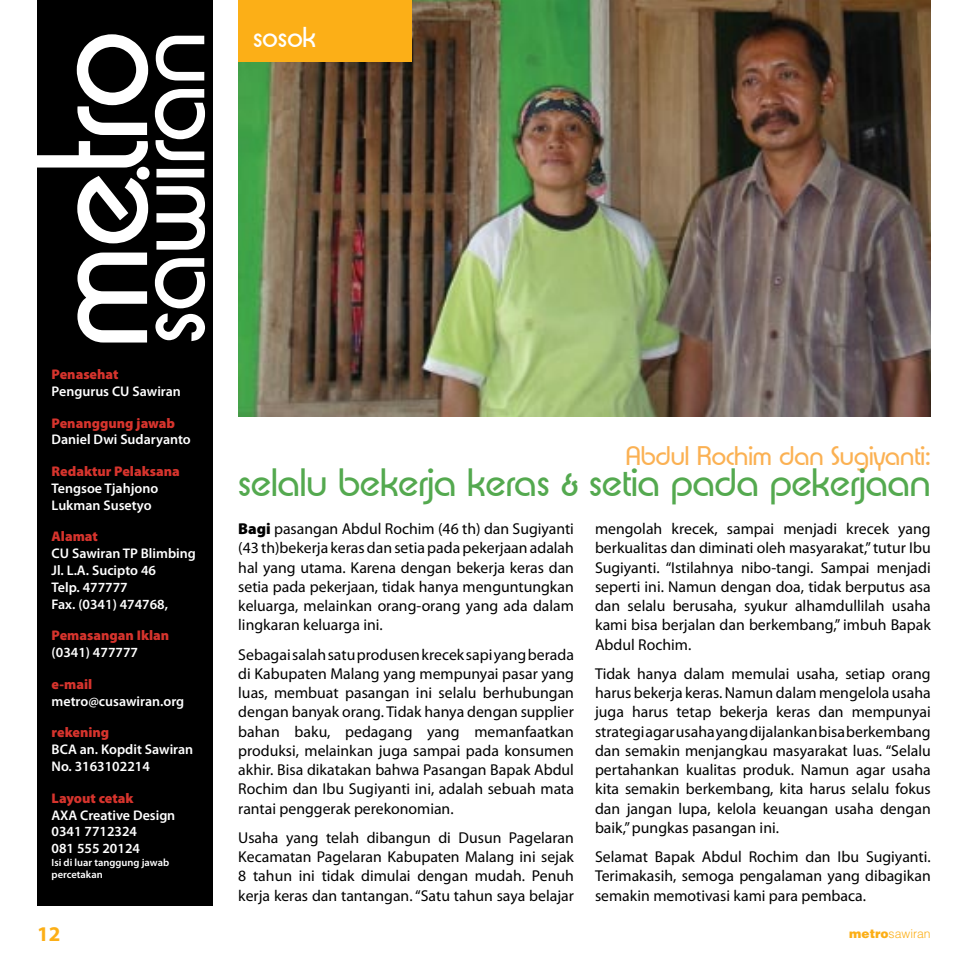
<style>
.page{position:relative;width:968px;height:968px;background:#fff}
.page>*{position:absolute;margin:0;border:0;box-sizing:border-box;transform-origin:0 0}
.t1{font:38.5px "Brian Becker";color:#54a94f}
.t2{font:28px "Brian Becker";color:#fff}
.t3{font:26.25px "Brian Becker";color:#fbb153}
.t4{font:700 21px "Myriad Pro";color:#fcaf17}
.t5{font:15.75px/19.2px "Myriad Pro";color:#000;text-align:justify}
.t6{font:600 14px/16.8px "Myriad Pro";color:#fff}
.t7{font:900 14px "Myriad Pro";color:#d6342d}
.t8{font:300 12.25px "Helvetica LT Std";color:#fcaf17}
.t9{font:600 10.5px/12.6px "Myriad Pro";color:#fff}
.s1{font-weight:900}
</style>
<div class="page">
<img style="left:238px;top:0;width:692px;height:417px">
<div style="left:238px;top:0;width:174px;height:62px;background:#fcaf17"></div>
<div style="left:37px;top:0;width:175px;height:905px;background:#000"></div>
<svg style="left:37px;top:34px;width:168px;height:308px"></svg>
<h2 class="t2" style="left:253px;top:21px;width:64px">sosok</h2>
<p class="t7" style="left:52px;top:365px;width:68px">Penasehat</p>
<p class="t6" style="left:52px;top:382px;width:131px">Pengurus CU Sawiran</p>
<p class="t7" style="left:52px;top:413px;width:125px">Penanggung jawab</p>
<p class="t6" style="left:52px;top:431px;width:141px">Daniel Dwi Sudaryanto</p>
<p class="t7" style="left:52px;top:462px;width:130px">Redaktur Pelaksana</p>
<p class="t6" style="left:52px;top:479px;width:108px">Tengsoe Tjahjono<br>Lukman Susetyo</p>
<p class="t7" style="left:52px;top:527px;width:48px">Alamat</p>
<p class="t6" style="left:52px;top:544px;width:146px">CU Sawiran TP Blimbing<br>Jl. L.A. Sucipto 46<br>Telp. 477777<br>Fax. (0341) 474768,</p>
<p class="t7" style="left:52px;top:626px;width:119px">Pemasangan Iklan</p>
<p class="t6" style="left:52px;top:643px;width:88px">(0341) 477777</p>
<p class="t7" style="left:52px;top:674px;width:42px">e-mail</p>
<p class="t6" style="left:52px;top:692px;width:134px">metro@cusawiran.org</p>
<p class="t7" style="left:52px;top:723px;width:59px">rekening</p>
<p class="t6" style="left:52px;top:740px;width:143px">BCA an. Kopdit Sawiran<br>No. 3163102214</p>
<p class="t7" style="left:52px;top:788px;width:83px">Layout cetak</p>
<p class="t6" style="left:52px;top:806px;width:125px">AXA Creative Design<br>0341 7712324<br>081 555 20124</p>
<p class="t9" style="left:52px;top:855px;width:119px">Isi di luar tanggung jawab percetakan</p>
<h3 class="t3" style="left:625px;top:440px;width:306px">Abdul Rochim dan Sugiyanti:</h3>
<h1 class="t1" style="left:238px;top:460px;width:693px">selalu bekerja keras &amp; setia pada pekerjaan</h1>
<p class="t5" style="left:238px;top:519px;width:337px"><span class="s1">Bagi</span> pasangan Abdul Rochim (46 th) dan Sugiyanti (43 th)bekerja keras dan setia pada pekerjaan adalah hal yang utama. Karena dengan bekerja keras dan setia pada pekerjaan, tidak hanya menguntungkan keluarga, melainkan orang-orang yang ada dalam lingkaran keluarga ini.</p>
<p class="t5" style="left:238px;top:644px;width:337px">Sebagai salah satu produsen krecek sapi yang berada di Kabupaten Malang yang mempunyai pasar yang luas, membuat pasangan ini selalu berhubungan dengan banyak orang. Tidak hanya dengan supplier bahan baku, pedagang yang memanfaatkan produksi, melainkan juga sampai pada konsumen akhir. Bisa dikatakan bahwa Pasangan Bapak Abdul Rochim dan Ibu Sugiyanti ini, adalah sebuah mata rantai penggerak perekonomian.</p>
<p class="t5" style="left:238px;top:827px;width:337px">Usaha yang telah dibangun di Dusun Pagelaran Kecamatan Pagelaran Kabupaten Malang ini sejak 8 tahun ini tidak dimulai dengan mudah. Penuh kerja keras dan tantangan. “Satu tahun saya belajar</p>
<p class="t5" style="left:595px;top:519px;width:337px">mengolah krecek, sampai menjadi krecek yang berkualitas dan diminati oleh masyarakat,” tutur Ibu Sugiyanti. “Istilahnya nibo-tangi. Sampai menjadi seperti ini. Namun dengan doa, tidak berputus asa dan selalu berusaha, syukur alhamdullilah usaha kami bisa berjalan dan berkembang,” imbuh Bapak Abdul Rochim.</p>
<p class="t5" style="left:595px;top:663px;width:337px">Tidak hanya dalam memulai usaha, setiap orang harus bekerja keras. Namun dalam mengelola usaha juga harus tetap bekerja keras dan mempunyai strategi agar usaha yang dijalankan bisa berkembang dan semakin menjangkau masyarakat luas. “Selalu pertahankan kualitas produk. Namun agar usaha kita semakin berkembang, kita harus selalu fokus dan jangan lupa, kelola keuangan usaha dengan baik,” pungkas pasangan ini.</p>
<p class="t5" style="left:595px;top:846px;width:337px">Selamat Bapak Abdul Rochim dan Ibu Sugiyanti.<br>Terimakasih, semoga pengalaman yang dibagikan semakin memotivasi kami para pembaca.</p>
<h3 class="t4" style="left:37px;top:920px;width:23px">12</h3>
<p class="t8" style="left:849px;top:925px;width:83px"><span class="s1">metro</span>sawiran</p>
</div>
